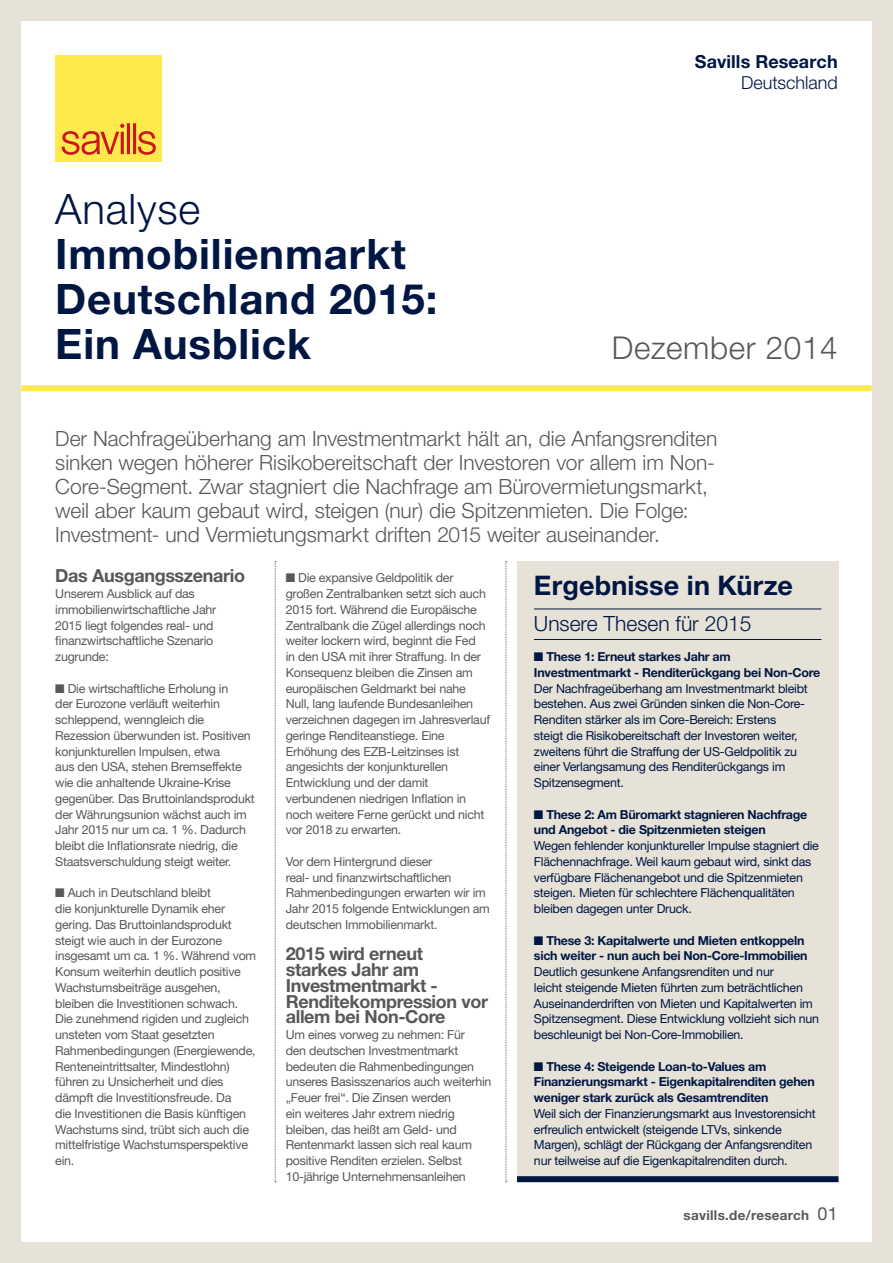
<style>
.page{position:relative;width:893px;height:1263px;background:#e6e2d7}
.page>*{position:absolute;margin:0;border:0;box-sizing:border-box;transform-origin:0 0}
.t1{font:700 42px/45px "Helvetica Neue LT Std";letter-spacing:.02em;color:#001643}
.t2{font:300 42px "Helvetica Neue LT Std";letter-spacing:.02em;color:#001643}
.t3{font:300 31.5px "Helvetica Neue LT Std";letter-spacing:.02em;color:#57585a}
.t4{font:700 27px "Helvetica Neue LT Std";letter-spacing:.005em;color:#001643}
.t5{font:300 21px/24px "Helvetica Neue LT Std";color:#57585a}
.t6{font:300 21px "Helvetica Neue LT Std";color:#001643}
.t7{font:700 18px/15.8px "Helvetica Neue LT Std";letter-spacing:-.02em;color:#57585a}
.t8{font:700 18px "Helvetica Neue LT Std";letter-spacing:.005em;color:#001643}
.t9{font:300 18px "Helvetica Neue LT Std";color:#001643}
.t10{font:700 13.5px "Helvetica Neue LT Std";letter-spacing:.02em;color:#57585a}
.t11{font:12.45px/15.8px "Helvetica Neue LT Std";letter-spacing:-.02em;color:#57585a}
.t12{font:12.45px/15.8px "Helvetica Neue LT Std";letter-spacing:-.02em;color:#001643}
.t13{font:700 12.45px/15.8px "Helvetica Neue LT Std";letter-spacing:-.02em;color:#001643}
.s1{font-weight:400;font-size:18px}
</style>
<div class="page">
<div style="left:21px;top:21px;width:851px;height:1221px;background:#fff"></div>
<div style="left:55px;top:55px;width:107px;height:107px;background:#ffe94d"></div>
<svg style="left:62px;top:123px;width:94px;height:32px"></svg>
<div style="left:21px;top:385px;width:851px;height:6px;background:#ffe94d"></div>
<svg style="left:275px;top:561px;width:1px;height:621px"></svg>
<svg style="left:506px;top:561px;width:1px;height:621px"></svg>
<div style="left:517px;top:561px;width:321px;height:621px;background:#e6e2d7"></div>
<hr style="left:534px;top:609px;width:287px;height:1px;background:#001643">
<hr style="left:534px;top:639px;width:287px;height:1px;background:#001643">
<div style="left:517px;top:1176px;width:321px;height:6px;background:#001643"></div>
<h1 class="t2" style="left:55px;top:184px;width:147px">Analyse</h1>
<h1 class="t1" style="left:55px;top:231px;width:384px">Immobilienmarkt<br>Deutschland 2015:<br>Ein Ausblick</h1>
<h3 class="t8" style="left:695px;top:51px;width:144px">Savills Research</h3>
<h3 class="t9" style="left:741px;top:72px;width:98px">Deutschland</h3>
<h2 class="t3" style="left:612px;top:329px;width:227px">Dezember 2014</h2>
<p class="t5" style="left:55px;top:426px;width:663px">Der Nachfrageüberhang am Investmentmarkt hält an, die Anfangsrenditen sinken wegen höherer Risikobereitschaft der Investoren vor allem im Non-Core-Segment. Zwar stagniert die Nachfrage am Bürovermietungsmarkt, weil aber kaum gebaut wird, steigen (nur) die Spitzenmieten. Die Folge:<br>Investment- und Vermietungsmarkt driften 2015 weiter auseinander.</p>
<h3 class="t7" style="left:55px;top:568px;width:191px">Das Ausgangsszenario</h3>
<p class="t11" style="left:55px;top:586px;width:163px">Unserem Ausblick auf das immobilienwirtschaftliche Jahr<br>2015 liegt folgendes real- und finanzwirtschaftliche Szenario zugrunde:</p>
<p class="t11" style="left:55px;top:680px;width:201px">■ Die wirtschaftliche Erholung in<br>der Eurozone verläuft weiterhin schleppend, wenngleich die Rezession überwunden ist. Positiven konjunkturellen Impulsen, etwa<br>aus den USA, stehen Bremseffekte wie die anhaltende Ukraine-Krise gegenüber. Das Bruttoinlandsprodukt der Währungsunion wächst auch im Jahr 2015 nur um ca. 1 %. Dadurch bleibt die Inflationsrate niedrig, die Staatsverschuldung steigt weiter.</p>
<p class="t11" style="left:55px;top:885px;width:202px">■ Auch in Deutschland bleibt<br>die konjunkturelle Dynamik eher gering. Das Bruttoinlandsprodukt steigt wie auch in der Eurozone insgesamt um ca. 1 %. Während vom<br>Konsum weiterhin deutlich positive<br>Wachstumsbeiträge ausgehen, bleiben die Investitionen schwach.<br>Die zunehmend rigiden und zugleich unsteten vom Staat gesetzten<br>Rahmenbedingungen (Energiewende,<br>Renteneintrittsalter, Mindestlohn) führen zu Unsicherheit und dies dämpft die Investitionsfreude. Da<br>die Investitionen die Basis künftigen<br>Wachstums sind, trübt sich auch die mittelfristige Wachstumsperspektive ein.</p>
<p class="t11" style="left:286px;top:570px;width:206px">■ Die expansive Geldpolitik der großen Zentralbanken setzt sich auch 2015 fort. Während die Europäische Zentralbank die Zügel allerdings noch weiter lockern wird, beginnt die Fed<br>in den USA mit ihrer Straffung. In der Konsequenz bleiben die Zinsen am europäischen Geldmarkt bei nahe Null, lang laufende Bundesanleihen verzeichnen dagegen im Jahresverlauf geringe Renditeanstiege. Eine Erhöhung des EZB-Leitzinses ist angesichts der konjunkturellen Entwicklung und der damit verbundenen niedrigen Inflation in noch weitere Ferne gerückt und nicht vor 2018 zu erwarten.</p>
<p class="t11" style="left:286px;top:853px;width:206px">Vor dem Hintergrund dieser<br>real- und finanzwirtschaftlichen<br>Rahmenbedingungen erwarten wir im<br>Jahr 2015 folgende Entwicklungen am deutschen Immobilienmarkt.</p>
<h3 class="t7" style="left:286px;top:946px;width:204px">2015 wird erneut starkes Jahr am<br>Investmentmarkt -<br>Renditekompression vor allem bei Non-Core</h3>
<p class="t11" style="left:286px;top:1027px;width:207px">Um eines vorweg zu nehmen: Für<br>den deutschen Investmentmarkt bedeuten die Rahmenbedingungen unseres Basisszenarios auch weiterhin „Feuer frei“. Die Zinsen werden<br>ein weiteres Jahr extrem niedrig bleiben, das heißt am Geld- und Rentenmarkt lassen sich real kaum positive Renditen erzielen. Selbst 10-jährige Unternehmensanleihen</p>
<h3 class="t4" style="left:534px;top:569px;width:261px">Ergebnisse in Kürze</h3>
<h3 class="t6" style="left:534px;top:610px;width:219px">Unsere Thesen für 2015</h3>
<p class="t13" style="left:534px;top:648px;width:288px">■ These 1: Erneut starkes Jahr am<br>Investmentmarkt - Renditerückgang bei Non-Core</p>
<p class="t12" style="left:534px;top:680px;width:275px">Der Nachfrageüberhang am Investmentmarkt bleibt bestehen. Aus zwei Gründen sinken die Non-Core-Renditen stärker als im Core-Bereich: Erstens steigt die Risikobereitschaft der Investoren weiter, zweitens führt die Straffung der US-Geldpolitik zu einer Verlangsamung des Renditerückgangs im Spitzensegment.</p>
<p class="t13" style="left:534px;top:806px;width:275px">■ These 2: Am Büromarkt stagnieren Nachfrage und Angebot - die Spitzenmieten steigen</p>
<p class="t12" style="left:534px;top:838px;width:286px">Wegen fehlender konjunktureller Impulse stagniert die Flächennachfrage. Weil kaum gebaut wird, sinkt das verfügbare Flächenangebot und die Spitzenmieten steigen. Mieten für schlechtere Flächenqualitäten bleiben dagegen unter Druck.</p>
<p class="t13" style="left:534px;top:932px;width:275px">■ These 3: Kapitalwerte und Mieten entkoppeln sich weiter - nun auch bei Non-Core-Immobilien</p>
<p class="t12" style="left:534px;top:964px;width:287px">Deutlich gesunkene Anfangsrenditen und nur<br>leicht steigende Mieten führten zum beträchtlichen Auseinanderdriften von Mieten und Kapitalwerten im Spitzensegment. Diese Entwicklung vollzieht sich nun beschleunigt bei Non-Core-Immobilien.</p>
<p class="t13" style="left:534px;top:1058px;width:282px">■ These 4: Steigende Loan-to-Values am<br>Finanzierungsmarkt - Eigenkapitalrenditen gehen weniger stark zurück als Gesamtrenditen</p>
<p class="t12" style="left:534px;top:1105px;width:283px">Weil sich der Finanzierungsmarkt aus Investorensicht erfreulich entwickelt (steigende LTVs, sinkende Margen), schlägt der Rückgang der Anfangsrenditen nur teilweise auf die Eigenkapitalrenditen durch.</p>
<p class="t10" style="left:684px;top:1207px;width:156px">savills.de/research <span class="s1">01</span></p>
</div>
